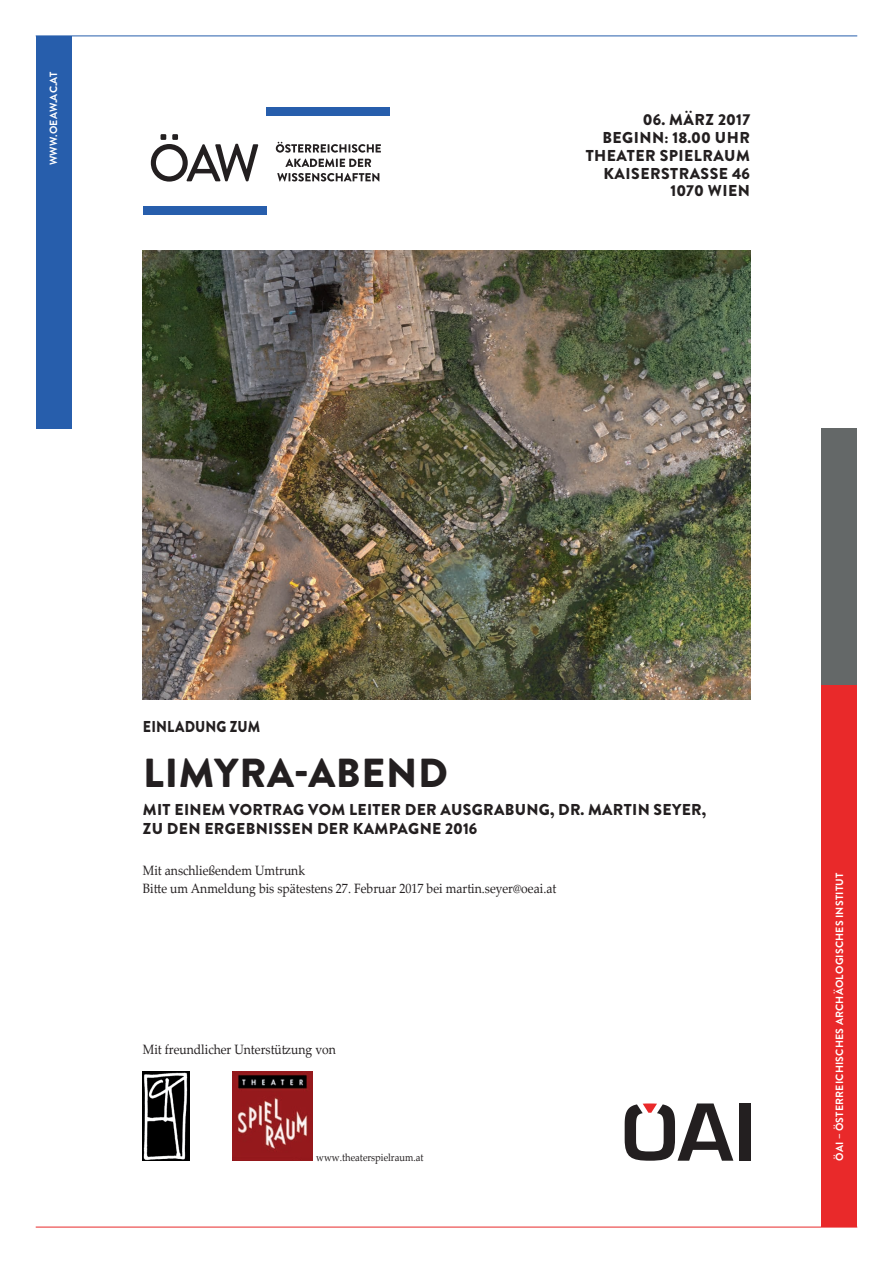
<style>
.page{position:relative;width:893px;height:1263px;background:#fff}
.page>*{position:absolute;margin:0;border:0;box-sizing:border-box;transform-origin:0 0}
.t1{font:900 40.5px "Brandon Grotesque";letter-spacing:.02em;color:#231f20}
.t2{font:900 15.75px/17.9px "Brandon Grotesque";letter-spacing:.02em;color:#231f20}
.t3{font:900 15.75px "Brandon Grotesque";letter-spacing:.02em;color:#231f20;scale:.9 1}
.t4{font:13.5px/17.9px "Palatino Linotype";color:#231f20;scale:.9 1}
.t5{font:700 10.5px "Brandon Grotesque";letter-spacing:.02em;color:#fff}
.t6{font:10.5px "Palatino Linotype";color:#231f20;scale:.9 1}
</style>
<div class="page">
<img style="left:143px;top:250px;width:607px;height:449px">
<img style="left:232px;top:1071px;width:81px;height:90px">
<img style="left:143px;top:1071px;width:47px;height:90px">
<div style="left:36px;top:36px;width:35px;height:393px;background:#275eac"></div>
<div style="left:821px;top:685px;width:36px;height:542px;background:#e9292a"></div>
<div style="left:821px;top:429px;width:36px;height:256px;background:#646868"></div>
<hr style="left:36px;top:36px;width:821px;height:1px;background:#275eac">
<hr style="left:36px;top:1227px;width:821px;height:1px;background:#e9292a">
<div style="left:143px;top:206px;width:124px;height:8px;background:#275eac"></div>
<div style="left:267px;top:107px;width:123px;height:8px;background:#275eac"></div>
<svg style="left:151px;top:134px;width:107px;height:48px"></svg>
<svg style="left:276px;top:142px;width:105px;height:11px"></svg>
<svg style="left:285px;top:159px;width:86px;height:8px"></svg>
<svg style="left:277px;top:173px;width:102px;height:8px"></svg>
<svg style="left:625px;top:1103px;width:108px;height:58px"></svg>
<div style="left:739px;top:1103px;width:11px;height:58px;background:#231f20"></div>
<p class="t5" style="left:46px;top:165px;width:95px;rotate:-90deg">www.oeaw.ac.at</p>
<p class="t2" style="left:643px;top:111px;width:109px">06. MÄRZ 2017</p>
<p class="t2" style="left:602px;top:129px;width:31px">BEGINN</p>
<p class="t2" style="left:586px;top:129px;width:166px;text-align:right">: 18.00 U HR<br>THEATER SPIELRAUM<br>KAISERSTRASSE 46<br>1070 WIEN</p>
<p class="t3" style="left:143px;top:716px;width:132px">EINLADUNG ZUM</p>
<h1 class="t1" style="left:143px;top:744px;width:306px">LIMYRA-ABEND</h1>
<p class="t2" style="left:143px;top:800px;width:565px;line-height:18.9px">MIT EINEM VORTRAG VOM LEITER DER AUSGRABUNG, DR. MARTIN SEYER,<br>ZU DEN ERGEBNISSEN DER KAMPAGNE 2016</p>
<p class="t4" style="left:143px;top:861px;width:461px">Mit anschließendem Umtrunk<br>Bitte um Anmeldung bis spätestens 27. Februar 2017 bei martin.seyer@oeai.at</p>
<p class="t4" style="left:143px;top:1040px;width:216px">Mit freundlicher Unterstützung von</p>
<p class="t6" style="left:316px;top:1150px;width:121px">www.theaterspielraum.at</p>
<p class="t5" style="left:832px;top:1161px;width:289px;rotate:-90deg">ÖAI – Österreichisches Archäologisches Institut</p>
</div>
